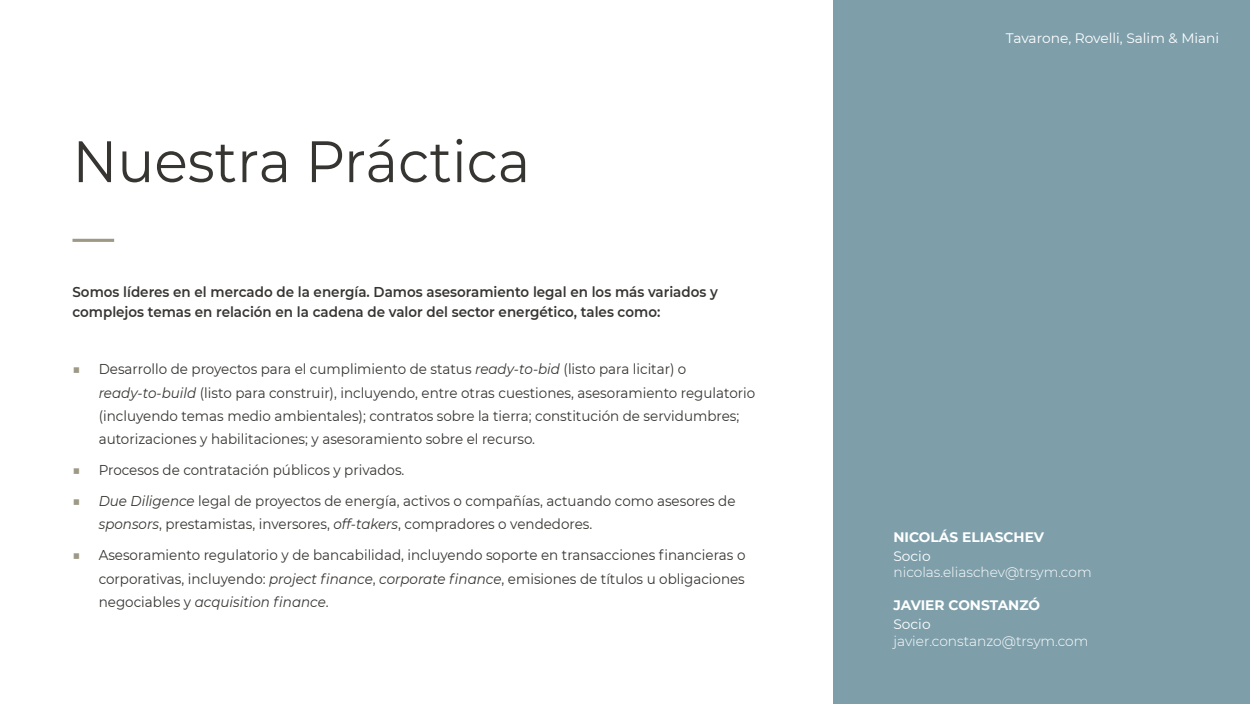
<style>
.page{position:relative;width:1250px;height:704px;background:#fff}
.page>*{position:absolute;margin:0;border:0;box-sizing:border-box;transform-origin:0 0}
.t1{font:58.25px "Montserrat";color:#363532;scale:.95 1}
.t2{font:14.25px/23.4px "Montserrat";color:#363532;scale:.95 1}
.t3{font:600 14.25px/19.5px "Montserrat";color:#363532;scale:.95 1}
.t4{font:300 13.75px "Montserrat";color:#fff}
.t5{font:13.75px "Montserrat";color:#fff}
.t6{font:700 13.75px "Montserrat";color:#fff}
.s1{color:#9e9985}
.s2{font-style:italic}
</style>
<div class="page">
<div style="left:834px;top:0;width:416px;height:704px;background:#7e9faa"></div>
<hr style="left:72px;top:239px;width:42px;height:3px;background:#9e9985">
<h1 class="t1" style="left:72px;top:121px;width:483px">Nuestra Práctica</h1>
<p class="t3" style="left:72px;top:282px;width:681px">Somos líderes en el mercado de la energía. Damos asesoramiento legal en los más variados y complejos temas en relación en la cadena de valor del sector energético, tales como:</p>
<p class="t2" style="left:99px;top:357px;width:693px;text-indent:-26px"><span class="s1">■</span> Desarrollo de proyectos para el cumplimiento de status <span class="s2">ready-to-bid</span> (listo para licitar) o <span class="s2">ready-to-build</span> (listo para construir), incluyendo, entre otras cuestiones, asesoramiento regulatorio (incluyendo temas medio ambientales); contratos sobre la tierra; constitución de servidumbres; autorizaciones y habilitaciones; y asesoramiento sobre el recurso.</p>
<p class="t2" style="left:72px;top:458px;width:351px"><span class="s1">■</span> Procesos de contratación públicos y privados.</p>
<p class="t2" style="left:99px;top:489px;width:672px;text-indent:-26px"><span class="s1">■</span> <span class="s2">Due Diligence</span> legal de proyectos de energía, activos o compañías, actuando como asesores de <span class="s2">sponsors</span>, prestamistas, inversores, <span class="s2">off-takers</span>, compradores o vendedores.</p>
<p class="t2" style="left:99px;top:543px;width:682px;text-align:justify;text-indent:-26px"><span class="s1">■</span> Asesoramiento regulatorio y de bancabilidad, incluyendo soporte en transacciones financieras o corporativas, incluyendo: <span class="s2">project finance</span>, <span class="s2">corporate finance</span>, emisiones de títulos u obligaciones negociables y <span class="s2">acquisition finance</span>.</p>
<p class="t5" style="left:1006px;top:28px;width:215px">Tavarone, Rovelli, Salim &amp; Miani</p>
<p class="t6" style="left:893px;top:527px;width:152px">NICOLÁS ELIASCHEV</p>
<p class="t5" style="left:893px;top:546px;width:39px">Socio</p>
<p class="t4" style="left:893px;top:563px;width:200px">nicolas.eliaschev@trsym.com</p>
<p class="t6" style="left:893px;top:595px;width:148px">JAVIER CONSTANZÓ</p>
<p class="t5" style="left:893px;top:615px;width:39px">Socio</p>
<p class="t4" style="left:893px;top:631px;width:196px">javier.constanzo@trsym.com</p>
</div>
